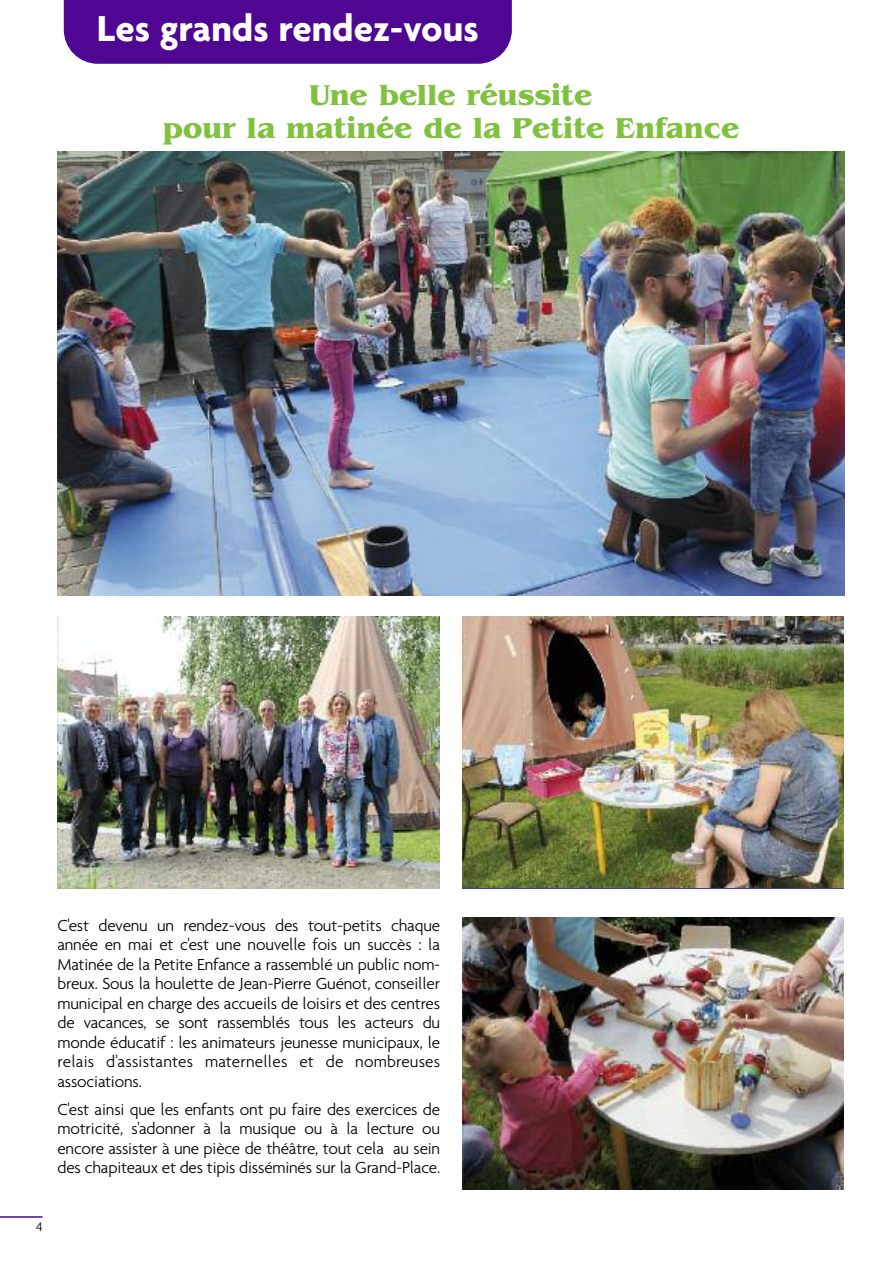
<style>
.page{position:relative;width:893px;height:1263px;background:#fff}
.page>*{position:absolute;margin:0;border:0;box-sizing:border-box;transform-origin:0 0}
.t1{font:700 39px "Agenda";color:#fff}
.t2{font:700 30px/33px "Benguiat";color:#80c140;text-align:center}
.t3{font:300 17.25px/19.5px "Agenda";letter-spacing:-.01em;color:#000;text-align:justify}
.t4{font:300 13.5px "Agenda";color:#000}
</style>
<div class="page">
<div style="left:64px;top:0;width:448px;height:64px;background:#4f0793"></div>
<img style="left:57px;top:152px;width:787px;height:443px">
<hr style="left:0;top:1216px;width:43px;height:2px;background:#4f0793">
<img style="left:57px;top:617px;width:382px;height:272px">
<img style="left:462px;top:617px;width:382px;height:271px">
<img style="left:462px;top:917px;width:382px;height:272px">
<h1 class="t1" style="left:97px;top:4px;width:383px">Les grands rendez-vous</h1>
<h2 class="t2" style="left:162px;top:78px;width:578px">Une belle réussite<br>pour la matinée de la Petite Enfance</h2>
<p class="t3" style="left:57px;top:915px;width:384px">C'est devenu un rendez-vous des tout-petits chaque année en mai et c'est une nouvelle fois un succès : la Matinée de la Petite Enfance a rassemblé un public nom&shy;breux. Sous la houlette de Jean-Pierre Guénot, conseiller municipal en charge des accueils de loisirs et des centres de vacances, se sont rassemblés tous les acteurs du monde éducatif : les animateurs jeunesse municipaux, le relais d'assistantes maternelles et de nombreuses associations.</p>
<p class="t3" style="left:57px;top:1099px;width:384px">C'est ainsi que les enfants ont pu faire des exercices de motricité, s'adonner à la musique ou à la lecture ou encore assister à une pièce de théâtre, tout cela au sein des chapiteaux et des tipis disséminés sur la Grand-Place.</p>
<p class="t4" style="left:36px;top:1218px;width:8px">4</p>
</div>
